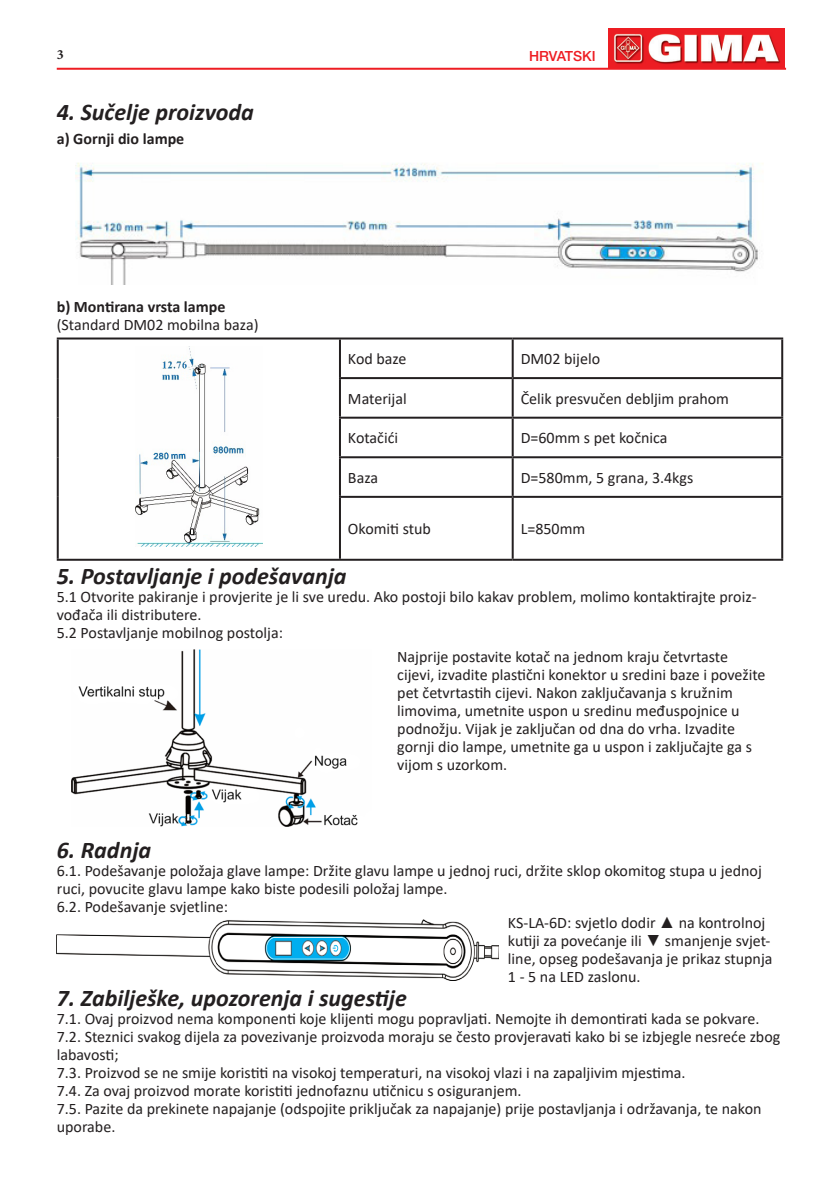
<style>
.page{position:relative;width:840px;height:1191px;background:#fff}
.page>*{position:absolute;margin:0;border:0;box-sizing:border-box;transform-origin:0 0}
.CAPITOLO{font:italic 700 24px "Calibri";color:#231f20}
.Testo_8_pt{font:italic 700 24px "Calibri";color:#231f20}
.Testo_8_pt-2{font:16px/18px "Calibri";color:#231f20}
.Testo_8_pt_bold{font:700 16px "Calibri";color:#231f20}
.LINGUE_rosso{font:500 14px "Helvetica Neue LT Std";color:#ee1d23}
.PAGINE{font:700 14px "Minion Pro";color:#231f20}
.s1{font-family:"Times New Roman"}
</style>
<div class="page">
<hr style="left:57px;top:68px;width:728px;height:2px;background:#ee1d23">
<img style="left:608px;top:28px;width:176px;height:40px">
<img style="left:75px;top:163px;width:688px;height:122px">
<hr style="left:57px;top:337px;width:283px;height:2px;background:#231f20">
<hr style="left:57px;top:339px;width:2px;height:39px;background:#231f20">
<hr style="left:340px;top:337px;width:172px;height:2px;background:#231f20">
<hr style="left:339px;top:339px;width:2px;height:38px;background:#231f20">
<hr style="left:512px;top:337px;width:270px;height:2px;background:#231f20">
<hr style="left:511px;top:339px;width:2px;height:38px;background:#231f20">
<hr style="left:780px;top:339px;width:2px;height:38px;background:#231f20">
<hr style="left:57px;top:378px;width:2px;height:40px;background:#231f20">
<hr style="left:339px;top:377px;width:173px;height:2px;background:#231f20">
<hr style="left:339px;top:379px;width:2px;height:38px;background:#231f20">
<hr style="left:512px;top:377px;width:270px;height:2px;background:#231f20">
<hr style="left:511px;top:379px;width:2px;height:38px;background:#231f20">
<hr style="left:780px;top:379px;width:2px;height:38px;background:#231f20">
<hr style="left:57px;top:418px;width:2px;height:39px;background:#231f20">
<hr style="left:339px;top:417px;width:173px;height:2px;background:#231f20">
<hr style="left:339px;top:419px;width:2px;height:37px;background:#231f20">
<hr style="left:512px;top:417px;width:270px;height:2px;background:#231f20">
<hr style="left:511px;top:419px;width:2px;height:37px;background:#231f20">
<hr style="left:780px;top:419px;width:2px;height:37px;background:#231f20">
<hr style="left:57px;top:457px;width:2px;height:40px;background:#231f20">
<hr style="left:339px;top:456px;width:173px;height:2px;background:#231f20">
<hr style="left:339px;top:458px;width:2px;height:38px;background:#231f20">
<hr style="left:512px;top:456px;width:270px;height:2px;background:#231f20">
<hr style="left:511px;top:458px;width:2px;height:38px;background:#231f20">
<hr style="left:780px;top:458px;width:2px;height:38px;background:#231f20">
<hr style="left:57px;top:497px;width:2px;height:62px;background:#231f20">
<hr style="left:339px;top:496px;width:173px;height:2px;background:#231f20">
<hr style="left:339px;top:498px;width:2px;height:61px;background:#231f20">
<hr style="left:512px;top:496px;width:270px;height:2px;background:#231f20">
<hr style="left:511px;top:498px;width:2px;height:61px;background:#231f20">
<hr style="left:780px;top:498px;width:2px;height:61px;background:#231f20">
<hr style="left:57px;top:559px;width:283px;height:2px;background:#231f20">
<hr style="left:340px;top:559px;width:172px;height:2px;background:#231f20">
<hr style="left:512px;top:559px;width:270px;height:2px;background:#231f20">
<img style="left:135px;top:346px;width:127px;height:200px">
<img style="left:72px;top:649px;width:286px;height:178px">
<img style="left:57px;top:919px;width:441px;height:62px">
<p class="PAGINE" style="left:57px;top:44px;width:8px">3</p>
<p class="LINGUE_rosso" style="left:529px;top:48px;width:68px">HRVATSKI</p>
<p class="CAPITOLO" style="left:57px;top:95px;width:198px">4. Sučelje proizvoda</p>
<p class="Testo_8_pt_bold" style="left:57px;top:127px;width:129px">a) Gornji dio lampe</p>
<p class="Testo_8_pt_bold" style="left:57px;top:295px;width:170px">b) Montirana vrsta lampe</p>
<p class="Testo_8_pt-2" style="left:57px;top:315px;width:203px">(Standard DM02 mobilna baza)</p>
<p class="Testo_8_pt-2" style="left:348px;top:349px;width:60px">Kod baze</p>
<p class="Testo_8_pt-2" style="left:520px;top:349px;width:81px">DM02 bijelo</p>
<p class="Testo_8_pt-2" style="left:348px;top:389px;width:60px">Materijal</p>
<p class="Testo_8_pt-2" style="left:520px;top:389px;width:210px">Čelik presvučen debljim prahom</p>
<p class="Testo_8_pt-2" style="left:348px;top:429px;width:52px">Kotačići</p>
<p class="Testo_8_pt-2" style="left:520px;top:429px;width:148px">D=60mm s pet kočnica</p>
<p class="Testo_8_pt-2" style="left:348px;top:468px;width:32px">Baza</p>
<p class="Testo_8_pt-2" style="left:520px;top:468px;width:174px">D=580mm, 5 grana, 3.4kgs</p>
<p class="Testo_8_pt-2" style="left:348px;top:519px;width:84px">Okomiti stub</p>
<p class="Testo_8_pt-2" style="left:520px;top:519px;width:66px">L=850mm</p>
<p class="CAPITOLO" style="left:57px;top:559px;width:291px">5. Postavljanje i podešavanja</p>
<p class="Testo_8_pt-2" style="left:57px;top:588px;width:701px">5.1 Otvorite pakiranje i provjerite je li sve uredu. Ako postoji bilo kakav problem, molimo kontaktirajte proiz&shy;vođača ili distributere.</p>
<p class="Testo_8_pt-2" style="left:57px;top:624px;width:228px">5.2 Postavljanje mobilnog postolja:</p>
<p class="Testo_8_pt-2" style="left:397px;top:647px;width:369px">Najprije postavite kotač na jednom kraju četvrtaste cijevi, izvadite plastični konektor u sredini baze i povežite pet četvrtastih cijevi. Nakon zaključavanja s kružnim limovima, umetnite uspon u sredinu međuspojnice u podnožju. Vijak je zaključan od dna do vrha. Izvadite gornji dio lampe, umetnite ga u uspon i zaključajte ga s vijom s uzorkom.</p>
<p class="CAPITOLO" style="left:57px;top:833px;width:96px">6. Radnja</p>
<p class="Testo_8_pt-2" style="left:57px;top:861px;width:706px">6.1. Podešavanje položaja glave lampe: Držite glavu lampe u jednoj ruci, držite sklop okomitog stupa u jednoj ruci, povucite glavu lampe kako biste podesili položaj lampe.</p>
<p class="Testo_8_pt-2" style="left:57px;top:897px;width:173px">6.2. Podešavanje svjetline:</p>
<p class="Testo_8_pt-2" style="left:507px;top:913px;width:266px">KS-LA-6D: svjetlo dodir <span class="s1">▲</span> na kontrolnoj kutiji za povećanje ili <span class="s1">▼</span> smanjenje svjet&shy;line, opseg podešavanja je prikaz stupnja 1 - 5 na LED zaslonu.</p>
<p class="Testo_8_pt" style="left:57px;top:980px;width:351px">7. Zabilješke, upozorenja i sugestije</p>
<p class="Testo_8_pt-2" style="left:57px;top:1008px;width:703px">7.1. Ovaj proizvod nema komponenti koje klijenti mogu popravljati. Nemojte ih demontirati kada se pokvare.</p>
<p class="Testo_8_pt-2" style="left:57px;top:1026px;width:724px">7.2. Steznici svakog dijela za povezivanje proizvoda moraju se često provjeravati kako bi se izbjegle nesreće zbog labavosti;</p>
<p class="Testo_8_pt-2" style="left:57px;top:1062px;width:630px">7.3. Proizvod se ne smije koristiti na visokoj temperaturi, na visokoj vlazi i na zapaljivim mjestima.</p>
<p class="Testo_8_pt-2" style="left:57px;top:1080px;width:466px">7.4. Za ovaj proizvod morate koristiti jednofaznu utičnicu s osiguranjem.</p>
<p class="Testo_8_pt-2" style="left:57px;top:1098px;width:706px">7.5. Pazite da prekinete napajanje (odspojite priključak za napajanje) prije postavljanja i održavanja, te nakon uporabe.</p>
</div>
